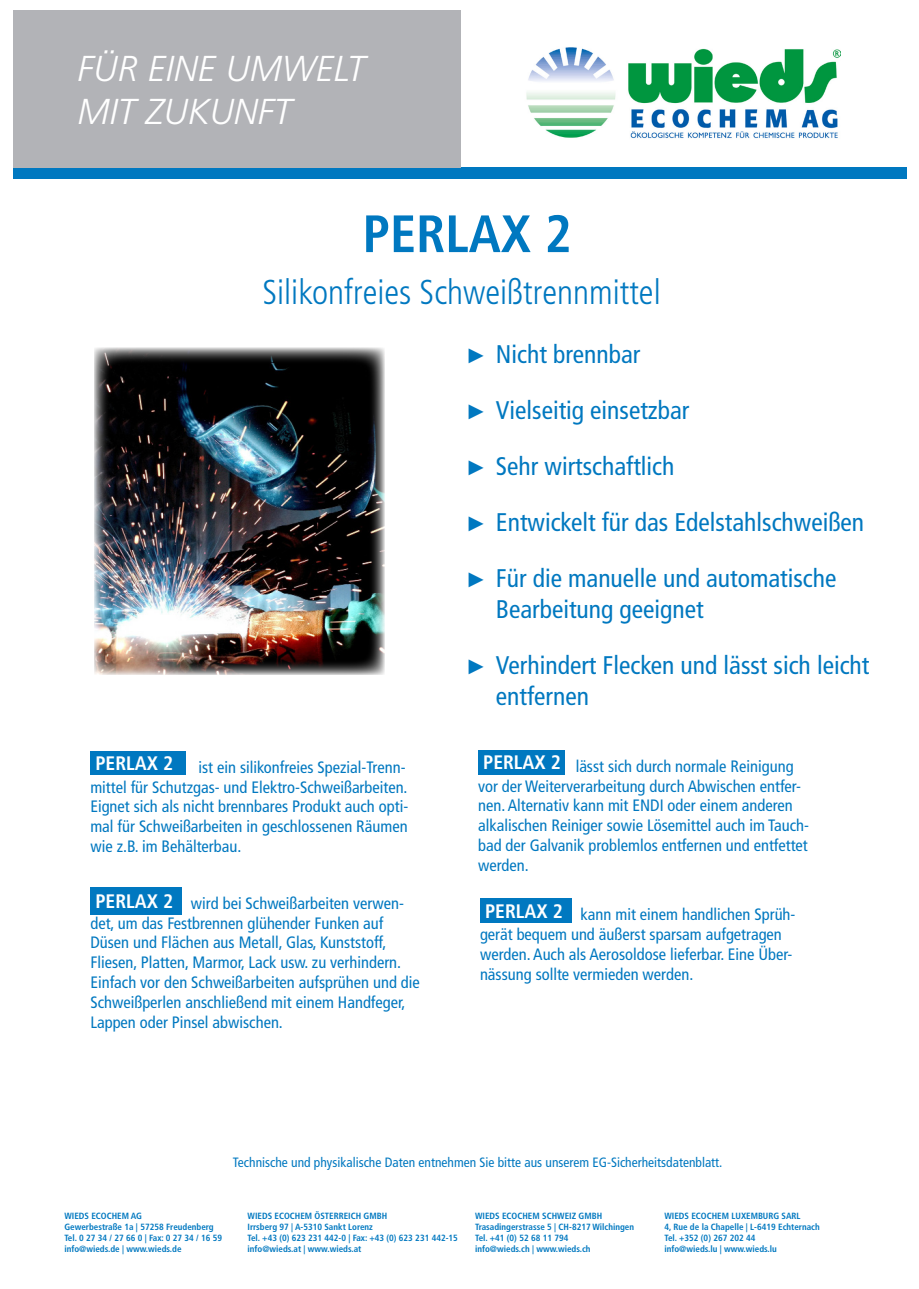
<style>
.page{position:relative;width:919px;height:1289px;background:#fff}
.page>*{position:absolute;margin:0;border:0;box-sizing:border-box;transform-origin:0 0}
.t1{font:700 condensed 52.5px "Frutiger LT Std";color:#0078c0}
.t2{font:italic 300 36px/43.2px "Frutiger LT Std";color:#fff}
.t3{font:300 condensed 34.5px "Frutiger LT Std";color:#0078c0}
.t4{font:condensed 25.5px/30.6px "Frutiger LT Std";color:#0078c0}
.t5{font:700 condensed 19.5px "Frutiger LT Std";color:#fff}
.t6{font:condensed 16.5px/19.8px "Frutiger LT Std";color:#0078c0}
.t7{font:condensed 13.5px "Frutiger LT Std";color:#0078c0}
.t8{font:700 condensed 9px "Frutiger LT Std";color:#0078c0}
.s1{font-family:"Arial";font-weight:700;font-stretch:normal;font-size:21px}
</style>
<div class="page">
<div style="left:13px;top:167px;width:893px;height:12px;background:#0078c0"></div>
<div style="left:13px;top:11px;width:447px;height:157px;background:#b2b3b7"></div>
<img style="left:526px;top:47px;width:314px;height:92px">
<div style="left:90px;top:750px;width:96px;height:24px;background:#0078c0"></div>
<img style="left:94px;top:348px;width:291px;height:326px">
<div style="left:90px;top:886px;width:92px;height:28px;background:#0078c0"></div>
<div style="left:478px;top:749px;width:87px;height:25px;background:#0078c0"></div>
<div style="left:480px;top:898px;width:92px;height:25px;background:#0078c0"></div>
<p class="t2" style="left:78px;top:48px;width:289px">FÜR EINE UMWELT<br>MIT ZUKUNFT</p>
<p class="t1" style="left:362px;top:203px;width:211px">PERLAX 2</p>
<p class="t3" style="left:262px;top:272px;width:399px">Silikonfreies Schweißtrennmittel</p>
<p class="t4" style="left:466px;top:339px;width:176px"><span class="s1">►</span> Nicht brennbar</p>
<p class="t4" style="left:466px;top:395px;width:225px"><span class="s1">►</span> Vielseitig einsetzbar</p>
<p class="t4" style="left:466px;top:451px;width:210px"><span class="s1">►</span> Sehr wirtschaftlich</p>
<p class="t4" style="left:466px;top:507px;width:400px"><span class="s1">►</span> Entwickelt für das Edelstahlschweißen</p>
<p class="t4" style="left:496px;top:563px;width:342px;text-indent:-30px"><span class="s1">►</span> Für die manuelle und automatische<br>Bearbeitung geeignet</p>
<p class="t4" style="left:496px;top:650px;width:375px;text-indent:-30px"><span class="s1">►</span> Verhindert Flecken und lässt sich leicht entfernen</p>
<p class="t5" style="left:95px;top:751px;width:79px">PERLAX 2</p>
<p class="t6" style="left:90px;top:757px;width:319px;text-indent:108px">ist ein silikonfreies Spezial-Trenn&shy;mittel für Schutzgas- und Elektro-Schweißarbeiten.<br>Eignet sich als nicht brennbares Produkt auch opti&shy;mal für Schweißarbeiten in geschlossenen Räumen wie z.B. im Behälterbau.</p>
<p class="t5" style="left:95px;top:889px;width:79px">PERLAX 2</p>
<p class="t6" style="left:90px;top:893px;width:331px;text-indent:101px">wird bei Schweißarbeiten verwen&shy;det, um das Festbrennen glühender Funken auf Düsen und Flächen aus Metall, Glas, Kunststoff, Fliesen, Platten, Marmor, Lack usw. zu verhindern.<br>Einfach vor den Schweißarbeiten aufsprühen und die Schweißperlen anschließend mit einem Handfeger, Lappen oder Pinsel abwischen.</p>
<p class="t5" style="left:483px;top:751px;width:79px">PERLAX 2</p>
<p class="t6" style="left:478px;top:756px;width:332px;text-indent:97px">lässt sich durch normale Reinigung vor der Weiterverarbeitung durch Abwischen entfer&shy;nen. Alternativ kann mit ENDI oder einem anderen alkalischen Reiniger sowie Lösemittel auch im Tauch&shy;bad der Galvanik problemlos entfernen und entfettet werden.</p>
<p class="t5" style="left:485px;top:899px;width:79px">PERLAX 2</p>
<p class="t6" style="left:480px;top:904px;width:317px;text-indent:101px">kann mit einem handlichen Sprüh&shy;gerät bequem und äußerst sparsam aufgetragen werden. Auch als Aerosoldose lieferbar. Eine Über&shy;nässung sollte vermieden werden.</p>
<p class="t7" style="left:233px;top:1154px;width:491px">Technische und physikalische Daten entnehmen Sie bitte aus unserem EG-Sicherheitsdatenblatt.</p>
<p class="t8" style="left:64px;top:1210px;width:79px">WIEDS ECOCHEM AG</p>
<p class="t8" style="left:64px;top:1221px;width:151px">Gewerbestraße 1a | 57258 Freudenberg</p>
<p class="t8" style="left:64px;top:1232px;width:159px">Tel. 0 27 34 / 27 66 0 | Fax: 0 27 34 / 16 59</p>
<p class="t8" style="left:64px;top:1243px;width:119px">info@wieds.de | www.wieds.de</p>
<p class="t8" style="left:247px;top:1210px;width:141px">WIEDS ECOCHEM ÖSTERREICH GMBH</p>
<p class="t8" style="left:247px;top:1221px;width:127px">Irrsberg 97 | A-5310 Sankt Lorenz</p>
<p class="t8" style="left:247px;top:1232px;width:212px">Tel. +43 (0) 623 231 442-0 | Fax: +43 (0) 623 231 442-15</p>
<p class="t8" style="left:247px;top:1243px;width:115px">info@wieds.at | www.wieds.at</p>
<p class="t8" style="left:475px;top:1210px;width:129px">WIEDS ECOCHEM SCHWEIZ GMBH</p>
<p class="t8" style="left:475px;top:1221px;width:160px">Trasadingerstrasse 5 | CH-8217 Wilchingen</p>
<p class="t8" style="left:475px;top:1232px;width:95px">Tel. +41 (0) 52 68 11 794</p>
<p class="t8" style="left:475px;top:1243px;width:117px">info@wieds.ch | www.wieds.ch</p>
<p class="t8" style="left:664px;top:1210px;width:138px">WIEDS ECOCHEM LUXEMBURG SARL</p>
<p class="t8" style="left:664px;top:1221px;width:157px">4, Rue de la Chapelle | L-6419 Echternach</p>
<p class="t8" style="left:664px;top:1232px;width:92px">Tel. +352 (0) 267 202 44</p>
<p class="t8" style="left:664px;top:1243px;width:114px">info@wieds.lu | www.wieds.lu</p>
</div>
